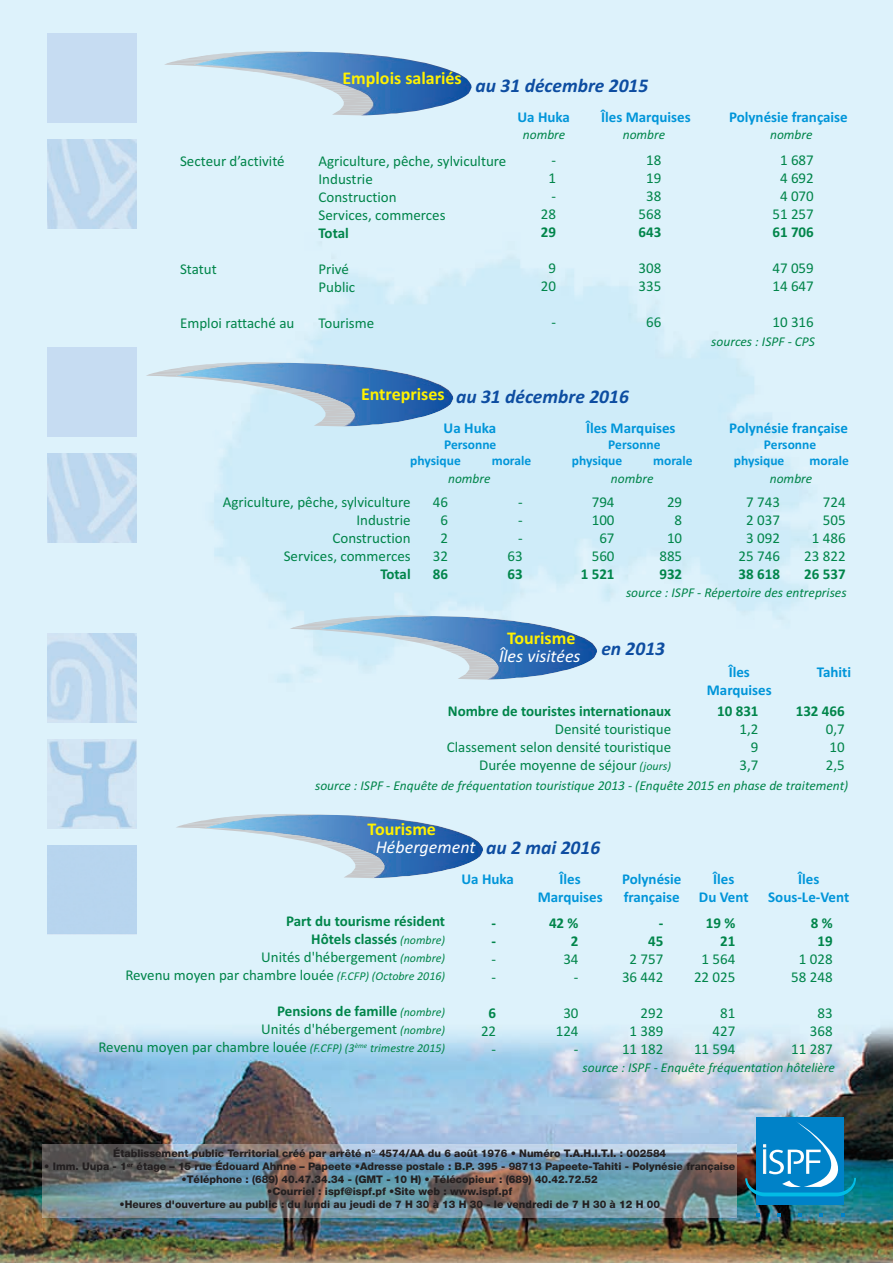
<style>
.page{position:relative;width:893px;height:1263px;background:#fff}
.page>*{position:absolute;margin:0;border:0;box-sizing:border-box;transform-origin:0 0}
.t1{font:italic 700 19.5px "Calibri";color:#0d4da1}
.t2{font:700 18px "Calibri";color:#fff101}
.t3{font:italic 18px "Calibri";color:#fff}
.t4{font:15px/18px "Calibri";color:#00854a;text-align:right}
.t5{font:700 15px/18px "Calibri";color:#0095d9;text-align:center}
.t6{font:700 15px/18px "Calibri";color:#00854a;text-align:right}
.t7{font:italic 13.5px "Calibri";color:#00854a}
.t8{font:700 13.5px/16px "Calibri";color:#0095d9}
.t9{font:800 10.5px "Helvetica Neue";color:#231f20}
.s1{font-style:italic;font-size:12px}
.s2{font-weight:700}
</style>
<div class="page">
<img style="left:0;top:0;width:893px;height:1263px">
<img style="left:43px;top:1144px;width:694px;height:74px">
<svg style="left:756px;top:1213px;width:4px;height:3px"></svg>
<svg style="left:777px;top:1213px;width:4px;height:3px"></svg>
<div style="left:756px;top:1118px;width:88px;height:87px;background:#0082c8"></div>
<svg style="left:745px;top:1121px;width:111px;height:75px"></svg>
<svg style="left:164px;top:51px;width:307px;height:64px;background:#9abddd"></svg>
<svg style="left:146px;top:362px;width:307px;height:64px;background:#97bcdc"></svg>
<svg style="left:290px;top:615px;width:307px;height:65px;background:#99bddd"></svg>
<svg style="left:176px;top:814px;width:307px;height:64px;background:#9abddd"></svg>
<div style="left:47px;top:845px;width:89px;height:89px;background:#b7d5ee"></div>
<img style="left:47px;top:739px;width:89px;height:90px">
<img style="left:47px;top:633px;width:89px;height:90px">
<img style="left:47px;top:453px;width:89px;height:90px">
<div style="left:47px;top:347px;width:89px;height:89px;background:#c6dcf2"></div>
<img style="left:47px;top:139px;width:89px;height:90px">
<div style="left:47px;top:33px;width:89px;height:89px;background:#c6dcf2"></div>
<p class="t4" style="left:180px;top:152px;width:106px">Secteur d’activité</p>
<p class="t4" style="left:180px;top:260px;width:38px">Statut</p>
<p class="t4" style="left:180px;top:314px;width:116px">Emploi rattaché au</p>
<p class="t2" style="left:342px;top:67px;width:121px">Emplois salariés</p>
<h1 class="t1" style="left:476px;top:74px;width:174px">au 31 décembre 2015</h1>
<p class="t4" style="left:318px;top:152px;width:189px;text-align:left">Agriculture, pêche, sylviculture<br>Industrie<br>Construction<br>Services, commerces</p>
<p class="t6" style="left:318px;top:224px;width:32px">Total</p>
<p class="t4" style="left:318px;top:260px;width:38px;text-align:left">Privé<br>Public</p>
<p class="t4" style="left:318px;top:314px;width:57px">Tourisme</p>
<p class="t5" style="left:517px;top:108px;width:54px">Ua Huka</p>
<p class="t4" style="left:541px;top:151px;width:17px">-<br>1 -<br>28</p>
<p class="t6" style="left:541px;top:223px;width:17px">29</p>
<p class="t4" style="left:541px;top:259px;width:17px;text-align:center">9<br>20</p>
<p class="t4" style="left:551px;top:313px;width:6px">-</p>
<p class="t7" style="left:523px;top:127px;width:44px">nombre</p>
<p class="t5" style="left:601px;top:108px;width:91px">Îles Marquises</p>
<p class="t5" style="left:729px;top:108px;width:120px">Polynésie française</p>
<p class="t7" style="left:623px;top:127px;width:44px">nombre</p>
<p class="t7" style="left:770px;top:127px;width:44px">nombre</p>
<p class="t4" style="left:772px;top:151px;width:43px;text-align:center">1 687<br>4 692<br>4 070<br>51 257</p>
<p class="t6" style="left:772px;top:223px;width:43px">61 706</p>
<p class="t4" style="left:772px;top:259px;width:43px;text-align:left">47 059<br>14 647</p>
<p class="t4" style="left:772px;top:313px;width:43px">10 316</p>
<p class="t4" style="left:639px;top:151px;width:24px;text-align:center">18<br>19<br>38<br>568</p>
<p class="t6" style="left:639px;top:223px;width:24px">643</p>
<p class="t4" style="left:639px;top:259px;width:24px;text-align:left">308<br>335</p>
<p class="t4" style="left:646px;top:313px;width:17px">66</p>
<p class="t7" style="left:711px;top:334px;width:105px">sources : ISPF - CPS</p>
<p class="t2" style="left:361px;top:384px;width:85px">Entreprises</p>
<h1 class="t1" style="left:456px;top:384px;width:174px">au 31 décembre 2016</h1>
<p class="t5" style="left:444px;top:419px;width:54px">Ua Huka</p>
<p class="t5" style="left:586px;top:419px;width:91px">Îles Marquises</p>
<p class="t5" style="left:729px;top:419px;width:120px">Polynésie française</p>
<p class="t8" style="left:492px;top:437px;width:41px;text-indent:-48px">Personne morale</p>
<p class="t8" style="left:410px;top:453px;width:52px">physique</p>
<p class="t8" style="left:653px;top:437px;width:41px;text-indent:-45px">Personne morale</p>
<p class="t8" style="left:572px;top:453px;width:52px">physique</p>
<p class="t8" style="left:809px;top:437px;width:41px;text-indent:-46px">Personne morale</p>
<p class="t8" style="left:734px;top:453px;width:52px">physique</p>
<p class="t4" style="left:223px;top:493px;width:189px">Agriculture, pêche, sylviculture<br>Industrie<br>Construction<br>Services, commerces</p>
<p class="t6" style="left:380px;top:565px;width:32px">Total</p>
<p class="t7" style="left:448px;top:471px;width:44px">nombre</p>
<p class="t4" style="left:433px;top:493px;width:17px;text-align:center">46<br>6<br>2<br>32</p>
<p class="t6" style="left:433px;top:565px;width:17px">86</p>
<p class="t4" style="left:508px;top:493px;width:17px">-<br>-<br>-<br>63</p>
<p class="t6" style="left:508px;top:565px;width:17px">63</p>
<p class="t7" style="left:611px;top:471px;width:44px">nombre</p>
<p class="t7" style="left:770px;top:471px;width:44px">nombre</p>
<p class="t4" style="left:804px;top:493px;width:43px">724<br>505<br>1 486<br>23 822</p>
<p class="t6" style="left:804px;top:565px;width:43px">26 537</p>
<p class="t4" style="left:739px;top:493px;width:43px;text-align:center">7 743<br>2 037<br>3 092<br>25 746</p>
<p class="t6" style="left:739px;top:565px;width:43px">38 618</p>
<p class="t4" style="left:592px;top:493px;width:24px;text-align:center">794<br>100<br>67<br>560</p>
<p class="t6" style="left:581px;top:565px;width:35px">1 521</p>
<p class="t4" style="left:659px;top:493px;width:24px">29<br>8<br>10<br>885</p>
<p class="t6" style="left:659px;top:565px;width:24px">932</p>
<p class="t7" style="left:626px;top:584px;width:222px">source : ISPF - Répertoire des entreprises</p>
<p class="t2" style="left:507px;top:628px;width:70px">Tourisme</p>
<p class="t3" style="left:499px;top:646px;width:83px">Îles visitées</p>
<h1 class="t1" style="left:601px;top:636px;width:65px">en 2013</h1>
<p class="t5" style="left:707px;top:662px;width:66px">Îles<br>Marquises</p>
<p class="t5" style="left:817px;top:662px;width:36px">Tahiti</p>
<p class="t6" style="left:448px;top:702px;width:225px">Nombre de touristes internationaux</p>
<p class="t4" style="left:447px;top:720px;width:226px">Densité touristique<br>Classement selon densité touristique<br>Durée moyenne de séjour <span class="s1">(jours)</span></p>
<p class="t6" style="left:717px;top:702px;width:43px">10 831</p>
<p class="t4" style="left:740px;top:720px;width:20px">1,2<br>9<br>3,7</p>
<p class="t6" style="left:796px;top:702px;width:51px">132 466</p>
<p class="t4" style="left:826px;top:720px;width:20px;text-align:justify">0,7<br>10<br>2,5</p>
<p class="t7" style="left:315px;top:777px;width:535px">source : ISPF - Enquête de fréquentation touristique 2013 - (Enquête 2015 en phase de traitement)</p>
<p class="t2" style="left:368px;top:818px;width:70px">Tourisme</p>
<p class="t3" style="left:376px;top:836px;width:101px">Hébergement</p>
<h1 class="t1" style="left:486px;top:835px;width:115px">au 2 mai 2016</h1>
<p class="t4" style="left:125px;top:912px;width:321px"><span class="s2">Part du tourisme résident<br>Hôtels classés</span> <span class="s1">(nombre)<br></span>Unités d'hébergement <span class="s1">(nombre)<br></span>Revenu moyen par chambre louée <span class="s1">(F.CFP) (Octobre 2016)</span></p>
<p class="t4" style="left:98px;top:1002px;width:348px"><span class="s2">Pensions de famille</span> <span class="s1">(nombre)<br></span>Unités d'hébergement <span class="s1">(nombre)<br></span>Revenu moyen par chambre louée <span class="s1">(F.CFP) (3</span><sup>ème</sup> <span class="s1">trimestre 2015)</span></p>
<p class="t5" style="left:461px;top:870px;width:54px">Ua Huka</p>
<p class="t6" style="left:492px;top:913px;width:6px;text-align:left">- -</p>
<p class="t4" style="left:492px;top:949px;width:6px;text-align:left">- -</p>
<p class="t6" style="left:489px;top:1003px;width:9px">6</p>
<p class="t4" style="left:481px;top:1021px;width:17px">22 -</p>
<p class="t5" style="left:538px;top:870px;width:66px">Îles<br>Marquises</p>
<p class="t6" style="left:549px;top:913px;width:31px">42 %<br>2</p>
<p class="t4" style="left:563px;top:949px;width:17px">34 -</p>
<p class="t4" style="left:556px;top:1003px;width:24px">30<br>124 -</p>
<p class="t5" style="left:622px;top:870px;width:61px;text-align:left">Polynésie française</p>
<p class="t6" style="left:648px;top:913px;width:17px">-<br>45</p>
<p class="t4" style="left:622px;top:949px;width:43px;text-align:center">2 757<br>36 442</p>
<p class="t4" style="left:622px;top:1003px;width:43px">292<br>1 389<br>11 182</p>
<p class="t5" style="left:699px;top:870px;width:51px">Îles<br>Du Vent</p>
<p class="t6" style="left:706px;top:913px;width:31px">19 %<br>21</p>
<p class="t4" style="left:694px;top:949px;width:43px;text-align:center">1 564<br>22 025</p>
<p class="t4" style="left:694px;top:1003px;width:43px">81<br>427<br>11 594</p>
<p class="t5" style="left:768px;top:870px;width:83px">Îles<br>Sous-Le-Vent</p>
<p class="t6" style="left:811px;top:913px;width:23px;text-align:center">8%<br>19</p>
<p class="t4" style="left:791px;top:949px;width:43px;text-align:center">1 028<br>58 248</p>
<p class="t4" style="left:791px;top:1003px;width:43px">83<br>368<br>11 287</p>
<p class="t7" style="left:583px;top:1059px;width:254px">source : ISPF - Enquête fréquentation hôtelière</p>
<p class="t9" style="left:113px;top:1150px;width:554px">Établissement public Territorial créé par arrêté n° 4574/AA du 6 août 1976 • Numéro T.A.H.I.T.I. : 002584</p>
<p class="t9" style="left:44px;top:1162px;width:693px">• Imm. Uupa - 1<sup>er</sup> étage – 15 rue Édouard Ahnne – Papeete •Adresse postale : B.P. 395 - 98713 Papeete-Tahiti - Polynésie française</p>
<p class="t9" style="left:182px;top:1175px;width:418px">•Téléphone : (689) 40.47.34.34 - (GMT - 10 H) • Télécopieur : (689) 40.42.72.52</p>
<p class="t9" style="left:267px;top:1188px;width:247px">•Courriel : ispf@ispf.pf •Site web : www.ispf.pf</p>
<p class="t9" style="left:119px;top:1200px;width:542px">•Heures d'ouverture au public : du lundi au jeudi de 7 H 30 à 13 H 30 - le vendredi de 7 H 30 à 12 H 00</p>
</div>
